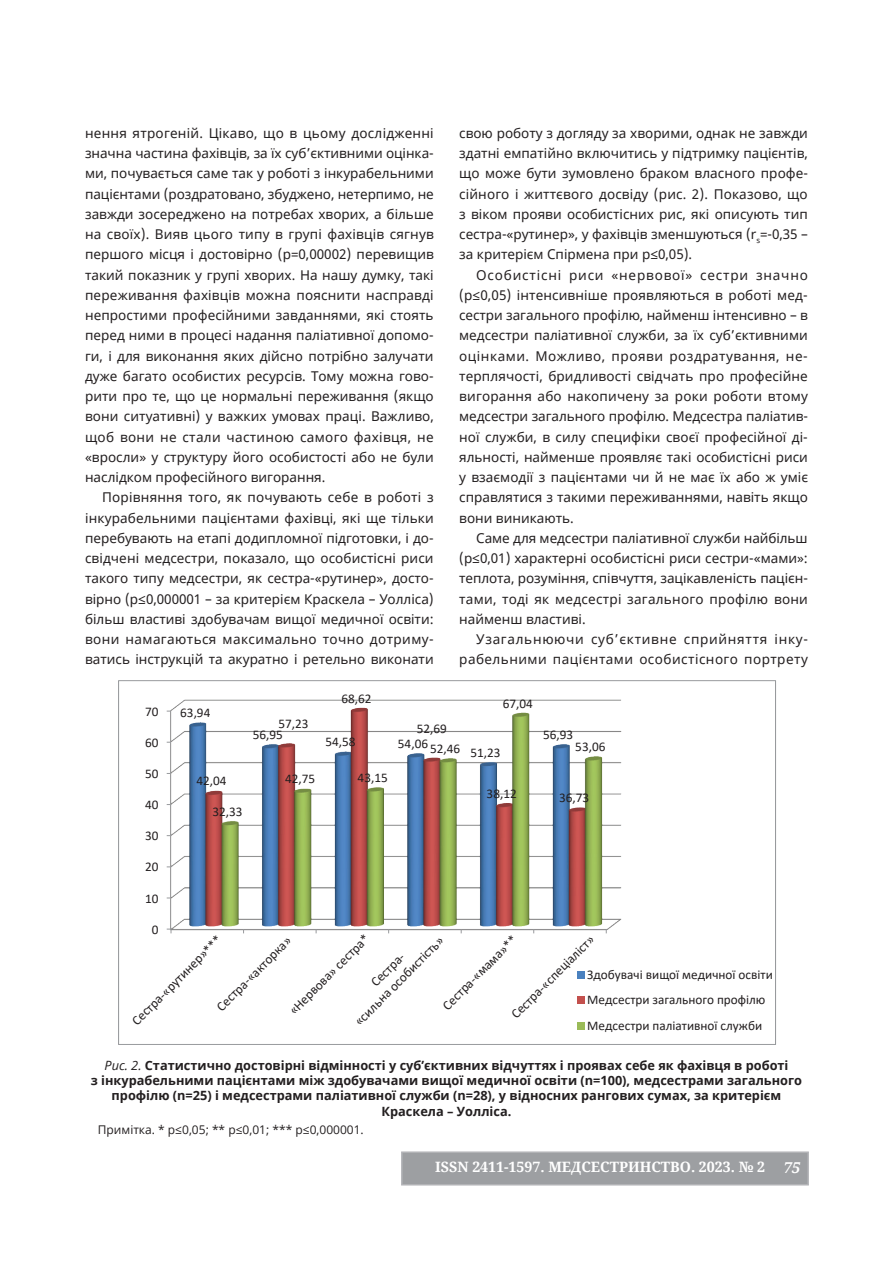
<style>
.page{position:relative;width:893px;height:1263px;background:#fff}
.page>*{position:absolute;margin:0;border:0;box-sizing:border-box;transform-origin:0 0}
.t1{font:700 14.25px "Noto Serif";color:#fff}
.t2{font:13.5px/20.2px "Noto Sans";color:#231f20;text-align:justify}
.t3{font:13.5px/20.2px "Noto Sans";letter-spacing:.035em;color:#231f20;text-align:right}
.t4{font:13.2px/25.3px "Calibri";color:#231f20}
.t5{font:700 12.75px/15.3px "Open Sans";color:#231f20;text-align:center}
.t6{font:12px "Open Sans";color:#231f20}
.s1{font-weight:400;font-style:italic}
.s2{font-style:italic;font-size:15px}
</style>
<div class="page">
<div style="left:401px;top:1151px;width:408px;height:34px;background:#9d9fa2;border:2px solid #b2b3b7"></div>
<img style="left:168px;top:699px;width:454px;height:233px">
<svg style="left:167px;top:928px;width:5px;height:5px"></svg>
<div style="left:577px;top:971px;width:7px;height:7px;background:#4a81bf"></div>
<div style="left:577px;top:997px;width:7px;height:7px;background:#c3504d"></div>
<div style="left:577px;top:1022px;width:7px;height:7px;background:#9abb58"></div>
<p class="t2" style="left:85px;top:123px;width:350px">нення ятрогеній. Цікаво, що в цьому дослідженні значна частина фахівців, за їх суб’єктивними оцінка&shy;ми, почувається саме так у роботі з інкурабельними пацієнтами (роздратовано, збуджено, нетерпимо, не завжди зосереджено на потребах хворих, а більше на своїх). Вияв цього типу в групі фахівців сягнув першого місця і достовірно (р=0,00002) перевищив такий показник у групі хворих. На нашу думку, такі переживання фахівців можна пояснити насправді непростими професійними завданнями, які стоять перед ними в процесі надання паліативної допомо&shy;ги, і для виконання яких дійсно потрібно залучати дуже багато особистих ресурсів. Тому можна гово&shy;рити про те, що це нормальні переживання (якщо вони ситуативні) у важких умовах праці. Важливо, щоб вони не стали частиною самого фахівця, не «вросли» у структуру його особистості або не були наслідком професійного вигорання.</p>
<p class="t2" style="left:85px;top:488px;width:350px;text-indent:17px">Порівняння того, як почувають себе в роботі з інкурабельними пацієнтами фахівці, які ще тільки перебувають на етапі додипломної підготовки, і до&shy;свідчені медсестри, показало, що особистісні риси такого типу медсестри, як сестра-«рутинер», досто&shy;вірно (р≤0,000001 – за критерієм Краскела – Уолліса) більш властиві здобувачам вищої медичної освіти: вони намагаються максимально точно дотриму&shy;ватись інструкцій та акуратно і ретельно виконати</p>
<p class="t2" style="left:459px;top:123px;width:350px">свою роботу з догляду за хворими, однак не завжди здатні емпатійно включитись у підтримку пацієнтів, що може бути зумовлено браком власного профе&shy;сійного і життєвого досвіду (рис. 2). Показово, що з віком прояви особистісних рис, які описують тип сестра-«рутинер», у фахівців зменшуються (r<sub>s</sub>=-0,35 – за критерієм Спірмена при р≤0,05).</p>
<p class="t2" style="left:459px;top:265px;width:350px;text-indent:17px">Особистісні риси «нервової» сестри значно (р≤0,05) інтенсивніше проявляються в роботі мед&shy;сестри загального профілю, найменш інтенсивно – в медсестри паліативної служби, за їх суб’єктивними оцінками. Можливо, прояви роздратування, не&shy;терплячості, бридливості свідчать про професійне вигорання або накопичену за роки роботи втому медсестри загального профілю. Медсестра паліатив&shy;ної служби, в силу специфіки своєї професійної ді&shy;яльності, найменше проявляє такі особистісні риси у взаємодії з пацієнтами чи й не має їх або ж уміє справлятися з такими переживаннями, навіть якщо вони виникають.</p>
<p class="t2" style="left:459px;top:528px;width:350px;text-indent:17px">Саме для медсестри паліативної служби найбільш (р≤0,01) характерні особистісні риси сестри-«мами»: теплота, розуміння, співчуття, зацікавленість пацієн&shy;тами, тоді як медсестрі загального профілю вони найменш властиві.</p>
<p class="t3" style="left:459px;top:629px;width:350px">Узагальнюючи суб’єктивне сприйняття інку&shy;рабельними пацієнтами особистісного портрету</p>
<p class="t4" style="left:145px;top:698px;width:15px">70</p>
<p class="t4" style="left:180px;top:700px;width:32px">63,94</p>
<p class="t4" style="left:145px;top:729px;width:15px">60</p>
<p class="t4" style="left:145px;top:760px;width:15px">50</p>
<p class="t4" style="left:145px;top:792px;width:15px">40</p>
<p class="t4" style="left:145px;top:823px;width:15px">30</p>
<p class="t4" style="left:145px;top:854px;width:15px">20</p>
<p class="t4" style="left:145px;top:885px;width:15px">10</p>
<p class="t4" style="left:196px;top:768px;width:32px">42,04</p>
<p class="t4" style="left:212px;top:798px;width:32px">32,33</p>
<p class="t4" style="left:279px;top:711px;width:32px">57,23</p>
<p class="t4" style="left:253px;top:722px;width:32px">56,95</p>
<p class="t4" style="left:341px;top:685px;width:32px">68,62</p>
<p class="t4" style="left:417px;top:715px;width:32px">52,69</p>
<p class="t4" style="left:325px;top:729px;width:32px">54,58</p>
<p class="t4" style="left:398px;top:731px;width:32px">54,06</p>
<p class="t4" style="left:430px;top:736px;width:32px">52,46</p>
<p class="t4" style="left:285px;top:766px;width:32px">42,75</p>
<p class="t4" style="left:358px;top:765px;width:32px">43,15</p>
<p class="t4" style="left:503px;top:690px;width:32px">67,04</p>
<p class="t4" style="left:470px;top:739px;width:32px">51,23</p>
<p class="t4" style="left:543px;top:722px;width:32px">56,93</p>
<p class="t4" style="left:575px;top:734px;width:32px">53,06</p>
<p class="t4" style="left:487px;top:780px;width:32px">38,12</p>
<p class="t4" style="left:559px;top:785px;width:32px">36,73</p>
<p class="t4" style="left:152px;top:916px;width:8px">0</p>
<p class="t4" style="left:210px;top:999px;width:101px;rotate:-45deg">Сестра-«акторка»</p>
<p class="t4" style="left:282px;top:1003px;width:109px;rotate:-45deg">«Нервова» сестра*</p>
<p class="t4" style="left:125px;top:1014px;width:122px;rotate:-45deg">Сестра-«рутинер»***</p>
<p class="t4" style="left:340px;top:1006px;width:122px;line-height:15.9px;text-align:center;rotate:-45deg">Сестра-<br>«сильна особистість»</p>
<p class="t4" style="left:435px;top:998px;width:101px;rotate:-45deg">Сестра-«мама»**</p>
<p class="t4" style="left:504px;top:1007px;width:113px;rotate:-45deg">Сестра-«спеціаліст»</p>
<p class="t4" style="left:587px;top:961px;width:187px">Здобувачі вищої медичної освіти<br>Медсестри загального профілю</p>
<p class="t4" style="left:587px;top:1012px;width:176px">Медсестри паліативної служби</p>
<p class="t5" style="left:91px;top:1057px;width:713px"><span class="s1">Рис. 2.</span> Статистично достовірні відмінності у суб’єктивних відчуттях і проявах себе як фахівця в роботі<br>з інкурабельними пацієнтами між здобувачами вищої медичної освіти (n=100), медсестрами загального профілю (n=25) і медсестрами паліативної служби (n=28), у відносних рангових сумах, за критерієм Краскела – Уолліса.</p>
<p class="t6" style="left:98px;top:1122px;width:268px">Примітка. * р≤0,05; ** р≤0,01; *** р≤0,000001.</p>
<p class="t1" style="left:435px;top:1157px;width:367px">ISSN 2411-1597. МЕДСЕСТРИНСТВО. 2023. № 2 <span class="s2">75</span></p>
</div>
